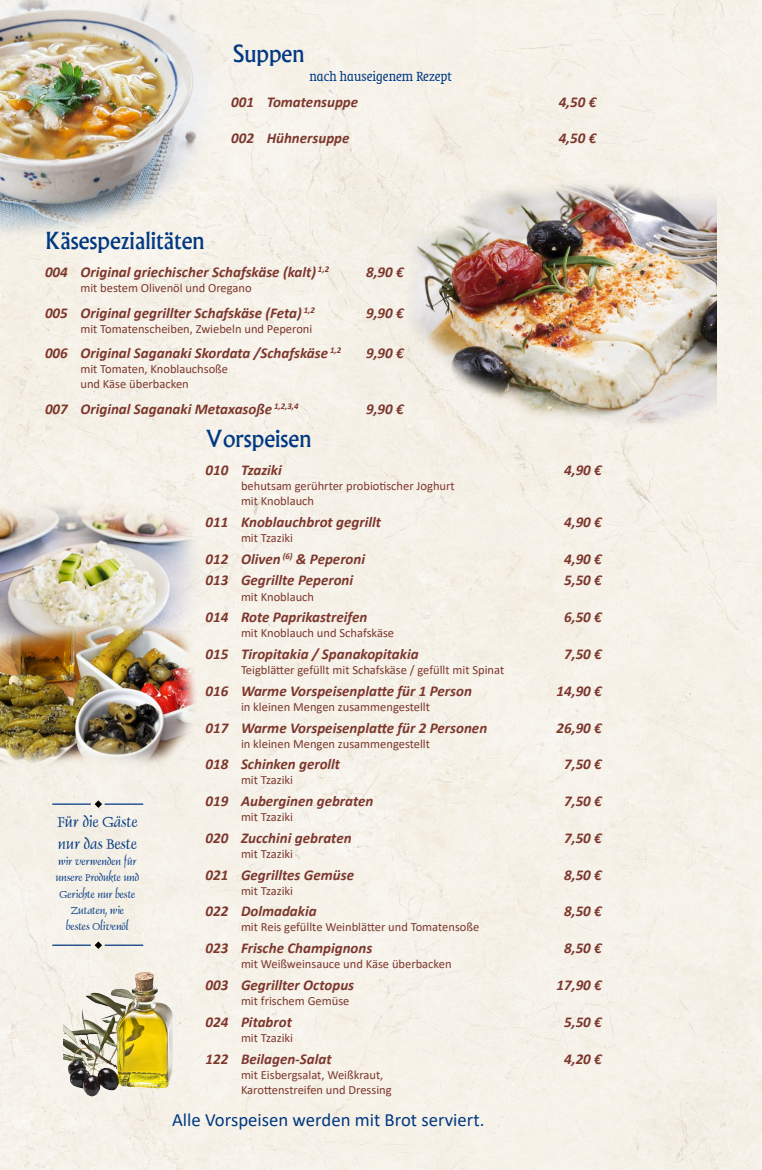
<style>
.page{position:relative;width:762px;height:1170px;background:#fff}
.page>*{position:absolute;margin:0;border:0;box-sizing:border-box;transform-origin:0 0}
.t1{font:22.5px "Alaska";color:#003882}
.t2{font:18.75px "Calibri";color:#003882}
.t3{font:16.25px/21.2px "Dauphin Plain";color:#003882}
.t4{font:italic 700 15px "Calibri";color:#7d372d}
.t5{font:condensed 15px "Oranda BT";color:#003882}
.t6{font:12.5px/15px "Calibri";color:#7d372d}
.t7{font:11.25px/16.2px "Dauphin Plain";color:#003882;text-align:center}
</style>
<div class="page">
<div style="left:0;top:0;width:762px;height:1169px;background:#f6f1e9"></div>
<img style="left:64px;top:969px;width:117px;height:131px">
<hr style="left:52px;top:803px;width:39px;height:1px;background:#003882">
<hr style="left:52px;top:944px;width:39px;height:1px;background:#003882">
<svg style="left:95px;top:941px;width:7px;height:7px"></svg>
<hr style="left:105px;top:944px;width:38px;height:1px;background:#003882">
<svg style="left:95px;top:800px;width:7px;height:7px"></svg>
<hr style="left:105px;top:803px;width:38px;height:1px;background:#003882">
<img style="left:0;top:500px;width:205px;height:145px">
<img style="left:0;top:618px;width:197px;height:148px">
<img style="left:0;top:0;width:230px;height:247px">
<img style="left:408px;top:167px;width:309px;height:260px">
<h1 class="t1" style="left:233px;top:40px;width:73px">Suppen</h1>
<p class="t5" style="left:309px;top:68px;width:144px">nach hauseigenem Rezept</p>
<p class="t4" style="left:231px;top:91px;width:128px">001 Tomatensuppe</p>
<p class="t4" style="left:559px;top:91px;width:39px">4,50 €</p>
<p class="t4" style="left:231px;top:127px;width:120px">002 Hühnersuppe</p>
<p class="t4" style="left:559px;top:127px;width:39px">4,50 €</p>
<h1 class="t1" style="left:45px;top:227px;width:161px">Käsespezialitäten</h1>
<p class="t4" style="left:45px;top:261px;width:286px">004 Original griechischer Schafskäse (kalt) <sup>1,2</sup></p>
<p class="t4" style="left:366px;top:261px;width:39px">8,90 €</p>
<p class="t6" style="left:80px;top:280px;width:173px">mit bestem Olivenöl und Oregano</p>
<p class="t4" style="left:45px;top:302px;width:271px">005 Original gegrillter Schafskäse (Feta) <sup>1,2</sup></p>
<p class="t4" style="left:366px;top:302px;width:39px">9,90 €</p>
<p class="t6" style="left:80px;top:321px;width:233px">mit Tomatenscheiben, Zwiebeln und Peperoni</p>
<p class="t4" style="left:45px;top:342px;width:298px">006 Original Saganaki Skordata /Schafskäse <sup>1,2</sup></p>
<p class="t4" style="left:366px;top:342px;width:39px">9,90 €</p>
<p class="t6" style="left:80px;top:361px;width:149px">mit Tomaten, Knoblauchsoße und Käse überbacken</p>
<p class="t4" style="left:45px;top:398px;width:255px">007 Original Saganaki Metaxasoße <sup>1,2,3,4</sup></p>
<p class="t4" style="left:366px;top:398px;width:39px">9,90 €</p>
<p class="t3" style="left:57px;top:811px;width:82px">Für die Gäste nur das Beste</p>
<p class="t7" style="left:56px;top:853px;width:85px">wir verwenden für unsere Produkte und<br>Gerichte nur beste<br>Zutaten, wie<br>bestes Olivenöl</p>
<h1 class="t1" style="left:206px;top:425px;width:107px">Vorspeisen</h1>
<p class="t4" style="left:206px;top:459px;width:78px">010 Tzaziki</p>
<p class="t4" style="left:564px;top:459px;width:39px">4,90 €</p>
<p class="t6" style="left:241px;top:478px;width:215px">behutsam gerührter probiotischer Joghurt mit Knoblauch</p>
<p class="t4" style="left:206px;top:511px;width:177px">011 Knoblauchbrot gegrillt</p>
<p class="t4" style="left:564px;top:511px;width:39px">4,90 €</p>
<p class="t6" style="left:241px;top:530px;width:54px">mit Tzaziki</p>
<p class="t4" style="left:206px;top:548px;width:161px">012 Oliven <sup>(6)</sup> &amp; Peperoni</p>
<p class="t4" style="left:564px;top:548px;width:39px">4,90 €</p>
<p class="t4" style="left:206px;top:570px;width:149px">013 Gegrillte Peperoni</p>
<p class="t4" style="left:564px;top:570px;width:39px">5,50 €</p>
<p class="t6" style="left:241px;top:588px;width:75px">mit Knoblauch</p>
<p class="t4" style="left:206px;top:606px;width:163px">014 Rote Paprikastreifen</p>
<p class="t4" style="left:564px;top:606px;width:39px">6,50 €</p>
<p class="t6" style="left:241px;top:625px;width:155px">mit Knoblauch und Schafskäse</p>
<p class="t4" style="left:206px;top:643px;width:215px">015 Tiropitakia / Spanakopitakia</p>
<p class="t4" style="left:564px;top:643px;width:39px">7,50 €</p>
<p class="t6" style="left:241px;top:662px;width:265px">Teigblätter gefüllt mit Schafskäse / gefüllt mit Spinat</p>
<p class="t4" style="left:206px;top:680px;width:268px">016 Warme Vorspeisenplatte für 1 Person</p>
<p class="t4" style="left:556px;top:680px;width:47px">14,90 €</p>
<p class="t6" style="left:241px;top:698px;width:190px">in kleinen Mengen zusammengestellt</p>
<p class="t4" style="left:206px;top:717px;width:283px">017 Warme Vorspeisenplatte für 2 Personen</p>
<p class="t4" style="left:556px;top:717px;width:47px">26,90 €</p>
<p class="t6" style="left:241px;top:735px;width:190px">in kleinen Mengen zusammengestellt</p>
<p class="t4" style="left:206px;top:753px;width:136px">018 Schinken gerollt</p>
<p class="t4" style="left:564px;top:753px;width:39px">7,50 €</p>
<p class="t6" style="left:241px;top:772px;width:54px">mit Tzaziki</p>
<p class="t4" style="left:206px;top:790px;width:169px">019 Auberginen gebraten</p>
<p class="t4" style="left:564px;top:790px;width:39px">7,50 €</p>
<p class="t6" style="left:241px;top:809px;width:54px">mit Tzaziki</p>
<p class="t4" style="left:206px;top:827px;width:148px">020 Zucchini gebraten</p>
<p class="t4" style="left:564px;top:827px;width:39px">7,50 €</p>
<p class="t6" style="left:241px;top:845px;width:54px">mit Tzaziki</p>
<p class="t4" style="left:206px;top:864px;width:150px">021 Gegrilltes Gemüse</p>
<p class="t4" style="left:564px;top:864px;width:39px">8,50 €</p>
<p class="t6" style="left:241px;top:882px;width:54px">mit Tzaziki</p>
<p class="t4" style="left:206px;top:900px;width:113px">022 Dolmadakia</p>
<p class="t4" style="left:564px;top:900px;width:39px">8,50 €</p>
<p class="t6" style="left:241px;top:919px;width:240px">mit Reis gefüllte Weinblätter und Tomatensoße</p>
<p class="t4" style="left:206px;top:937px;width:168px">023 Frische Champignons</p>
<p class="t4" style="left:564px;top:937px;width:39px">8,50 €</p>
<p class="t6" style="left:241px;top:956px;width:212px">mit Weißweinsauce und Käse überbacken</p>
<p class="t4" style="left:206px;top:974px;width:150px">003 Gegrillter Octopus</p>
<p class="t4" style="left:556px;top:974px;width:47px">17,90 €</p>
<p class="t6" style="left:241px;top:992px;width:110px">mit frischem Gemüse</p>
<p class="t4" style="left:206px;top:1011px;width:88px">024 Pitabrot</p>
<p class="t4" style="left:564px;top:1011px;width:39px">5,50 €</p>
<p class="t6" style="left:241px;top:1029px;width:54px">mit Tzaziki</p>
<p class="t4" style="left:206px;top:1047px;width:128px">122 Beilagen-Salat</p>
<p class="t4" style="left:564px;top:1047px;width:39px">4,20 €</p>
<p class="t6" style="left:241px;top:1066px;width:152px">mit Eisbergsalat, Weißkraut,<br>Karottenstreifen und Dressing</p>
<p class="t2" style="left:172px;top:1106px;width:314px">Alle Vorspeisen werden mit Brot serviert.</p>
</div>
